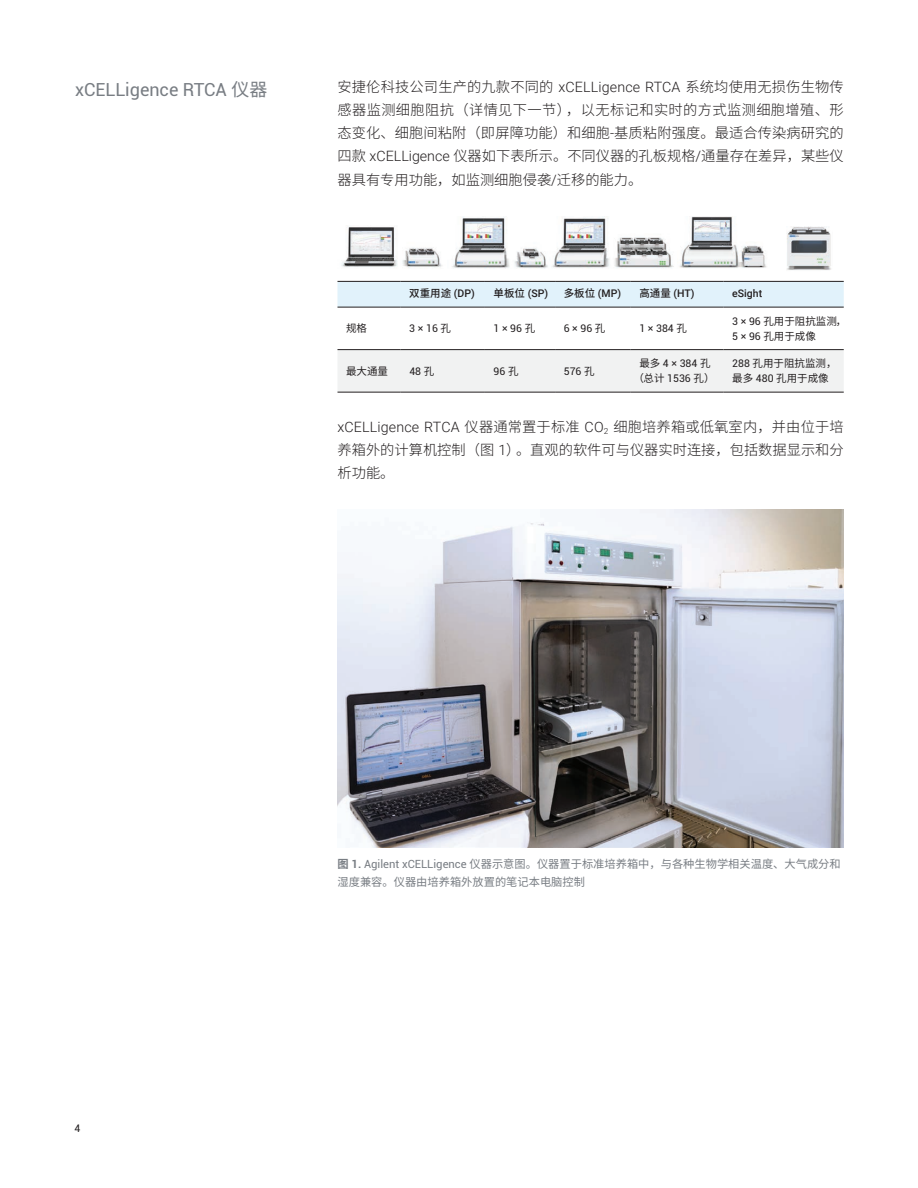
<style>
.page{position:relative;width:918px;height:1188px;background:#fff}
.page>*{position:absolute;margin:0;border:0;box-sizing:border-box;transform-origin:0 0}
.t1{font:18px "Roboto";color:#787d83}
.t2{font:300 14.25px/23.2px "Noto Sans CJ Ksc";color:#231f20;text-align:justify}
.t3{font:11.25px/18px "Noto Sans CJ Ksc";color:#787d83}
.t4{font:10.5px/15px "Noto Sans CJ Ksc";color:#231f20}
.t5{font:10.5px "Roboto";color:#231f20}
.t6{font:500 10.5px "Roboto";color:#231f20}
.t7{font:500 10.5px "Noto Sans CJ Ksc";color:#231f20}
.s1{font-family:"Noto Sans CJ Ksc"}
.s2{font-family:"Roboto"}
.s3{font-weight:700}
.s4{font-family:"Roboto";font-weight:700}
</style>
<div class="page">
<img style="left:337px;top:509px;width:507px;height:338px">
<div style="left:338px;top:282px;width:506px;height:25px;background:#e1f2fb"></div>
<div style="left:338px;top:350px;width:506px;height:42px;background:#f1f2f2"></div>
<hr style="left:338px;top:392px;width:63px;height:1px;background:#231f20">
<hr style="left:401px;top:392px;width:84px;height:1px;background:#231f20">
<hr style="left:485px;top:392px;width:70px;height:1px;background:#231f20">
<hr style="left:555px;top:392px;width:76px;height:1px;background:#231f20">
<hr style="left:631px;top:392px;width:93px;height:1px;background:#231f20">
<hr style="left:724px;top:392px;width:120px;height:1px;background:#231f20">
<hr style="left:338px;top:349px;width:63px;height:1px;background:#231f20">
<hr style="left:401px;top:349px;width:84px;height:1px;background:#231f20">
<hr style="left:485px;top:349px;width:70px;height:1px;background:#231f20">
<hr style="left:555px;top:349px;width:76px;height:1px;background:#231f20">
<hr style="left:631px;top:349px;width:93px;height:1px;background:#231f20">
<hr style="left:724px;top:349px;width:120px;height:1px;background:#231f20">
<hr style="left:338px;top:281px;width:63px;height:1px;background:#231f20">
<hr style="left:401px;top:281px;width:84px;height:1px;background:#231f20">
<hr style="left:485px;top:281px;width:70px;height:1px;background:#231f20">
<hr style="left:555px;top:281px;width:76px;height:1px;background:#231f20">
<hr style="left:631px;top:281px;width:93px;height:1px;background:#231f20">
<hr style="left:724px;top:281px;width:120px;height:1px;background:#231f20">
<hr style="left:338px;top:307px;width:63px;height:1px;background:#231f20">
<hr style="left:401px;top:307px;width:84px;height:1px;background:#231f20">
<hr style="left:485px;top:307px;width:70px;height:1px;background:#231f20">
<hr style="left:555px;top:307px;width:76px;height:1px;background:#231f20">
<hr style="left:631px;top:307px;width:93px;height:1px;background:#231f20">
<hr style="left:724px;top:307px;width:120px;height:1px;background:#231f20">
<img style="left:787px;top:226px;width:44px;height:44px">
<img style="left:552px;top:216px;width:215px;height:52px">
<img style="left:452px;top:217px;width:96px;height:52px">
<img style="left:341px;top:227px;width:101px;height:41px">
<p class="t1" style="left:75px;top:77px;width:194px">xCELLigence RTCA <span class="s1">仪器</span></p>
<p class="t2" style="left:338px;top:75px;width:508px">安捷伦科技公司生产的九款不同的 <span class="s2">xCELLigence RTCA</span> 系统均使用无损伤生物传感器监测细胞阻抗（详情见下一节），以无标记和实时的方式监测细胞增殖、形态变化、细胞间粘附（即屏障功能）和细胞<span class="s2">-</span>基质粘附强度。最适合传染病研究的四款 <span class="s2">xCELLigence</span> 仪器如下表所示。不同仪器的孔板规格<span class="s2">/</span>通量存在差异，某些仪器具有专用功能，如监测细胞侵袭<span class="s2">/</span>迁移的能力。</p>
<p class="t7" style="left:409px;top:288px;width:67px">双重用途 <span class="s2">(DP)</span></p>
<p class="t6" style="left:494px;top:286px;width:56px"><span class="s1">单板位</span> (SP)</p>
<p class="t6" style="left:564px;top:286px;width:59px"><span class="s1">多板位</span> (MP)</p>
<p class="t6" style="left:639px;top:286px;width:57px"><span class="s1">高通量</span> (HT)</p>
<p class="t6" style="left:732px;top:286px;width:31px">eSight</p>
<p class="t4" style="left:346px;top:321px;width:22px">规格</p>
<p class="t5" style="left:409px;top:321px;width:43px">3 × 16 <span class="s1">孔</span></p>
<p class="t5" style="left:494px;top:321px;width:43px">1 × 96 <span class="s1">孔</span></p>
<p class="t5" style="left:564px;top:321px;width:43px">6 × 96 <span class="s1">孔</span></p>
<p class="t5" style="left:639px;top:321px;width:49px">1 × 384 <span class="s1">孔</span></p>
<p class="t4" style="left:732px;top:314px;width:116px"><span class="s2">3 × 96</span> 孔用于阻抗监测，<br><span class="s2">5 × 96</span> 孔用于成像</p>
<p class="t4" style="left:346px;top:364px;width:43px">最大通量</p>
<p class="t5" style="left:409px;top:364px;width:26px">48 <span class="s1">孔</span></p>
<p class="t5" style="left:494px;top:364px;width:26px">96 <span class="s1">孔</span></p>
<p class="t5" style="left:564px;top:364px;width:32px">576 <span class="s1">孔</span></p>
<p class="t4" style="left:732px;top:356px;width:106px"><span class="s2">288</span> 孔用于阻抗监测，最多 <span class="s2">480</span> 孔用于成像</p>
<p class="t5" style="left:639px;top:356px;width:73px"><span class="s1">最多</span> 4 × 384 <span class="s1">孔</span></p>
<p class="t4" style="left:634px;top:371px;width:82px">（总计 <span class="s2">1536</span> 孔）</p>
<p class="t2" style="left:337px;top:415px;width:508px"><span class="s2">xCELLigence RTCA</span> 仪器通常置于标准 <span class="s2">CO</span><sub>2</sub> 细胞培养箱或低氧室内，并由位于培养箱外的计算机控制（图 <span class="s2">1</span>）。直观的软件可与仪器实时连接，包括数据显示和分析功能。</p>
<p class="t5" style="left:75px;top:1121px;width:7px">4</p>
<p class="t3" style="left:338px;top:855px;width:505px"><span class="s3">图</span> <span class="s4">1.</span> <span class="s2">Agilent xCELLigence</span> 仪器示意图。仪器置于标准培养箱中，与各种生物学相关温度、大气成分和湿度兼容。仪器由培养箱外放置的笔记本电脑控制</p>
</div>
